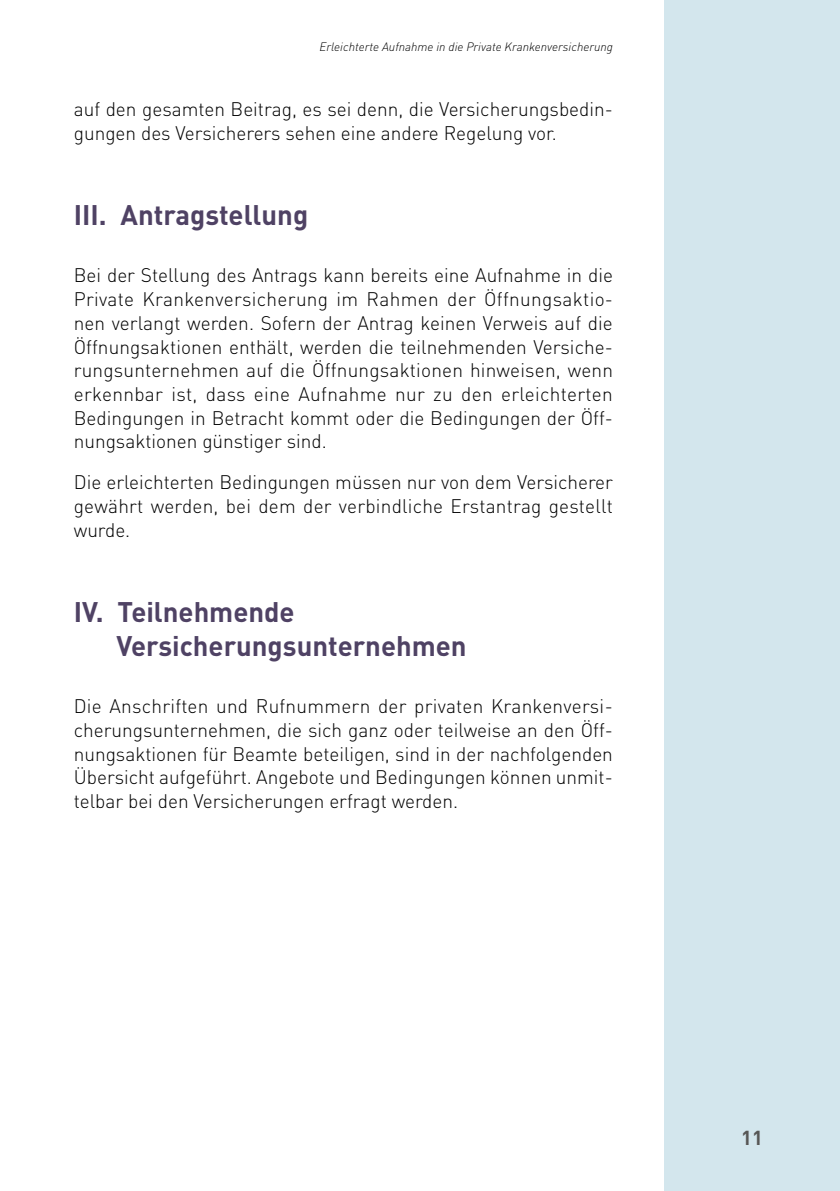
<style>
.page{position:relative;width:840px;height:1191px;background:#fff}
.page>*{position:absolute;margin:0;border:0;box-sizing:border-box;transform-origin:0 0}
.t1{font:700 28px/34px "DIN";color:#4f4264}
.t2{font:700 20px "DIN";color:#575756}
.t3{font:300 19.4px/23.8px "DIN";color:#000;text-align:justify}
.t4{font:italic 300 12px "DIN";color:#000}
</style>
<div class="page">
<div style="left:663px;top:0;width:176px;height:1191px;background:#d3e6ed"></div>
<p class="t4" style="left:319px;top:39px;width:295px">Erleichterte Aufnahme in die Private Krankenversicherung</p>
<p class="t3" style="left:74px;top:97px;width:540px">auf den gesamten Beitrag, es sei denn, die Versicherungsbedin&shy;gungen des Versicherers sehen eine andere Regelung vor.</p>
<h1 class="t1" style="left:74px;top:196px;width:236px">III. Antragstellung</h1>
<p class="t3" style="left:74px;top:263px;width:540px">Bei der Stellung des Antrags kann bereits eine Aufnahme in die Private Krankenversicherung im Rahmen der Öffnungsaktio&shy;nen verlangt werden. Sofern der Antrag keinen Verweis auf die Öffnungsaktionen enthält, werden die teilnehmenden Versiche&shy;rungsunternehmen auf die Öffnungsaktionen hinweisen, wenn erkennbar ist, dass eine Aufnahme nur zu den erleichterten Bedingungen in Betracht kommt oder die Bedingungen der Öff&shy;nungsaktionen günstiger sind.</p>
<p class="t3" style="left:74px;top:470px;width:540px">Die erleichterten Bedingungen müssen nur von dem Versicherer gewährt werden, bei dem der verbindliche Erstantrag gestellt wurde.</p>
<h1 class="t1" style="left:116px;top:593px;width:351px;text-indent:-43px">IV. Teilnehmende<br>Versicherungsunternehmen</h1>
<p class="t3" style="left:74px;top:694px;width:540px">Die Anschriften und Rufnummern der privaten Krankenversi&shy;cherungsunternehmen, die sich ganz oder teilweise an den Öff&shy;nungsaktionen für Beamte beteiligen, sind in der nachfolgenden Übersicht aufgeführt. Angebote und Bedingungen können unmit&shy;telbar bei den Versicherungen erfragt werden.</p>
<p class="t2" style="left:740px;top:1124px;width:23px">11</p>
</div>
